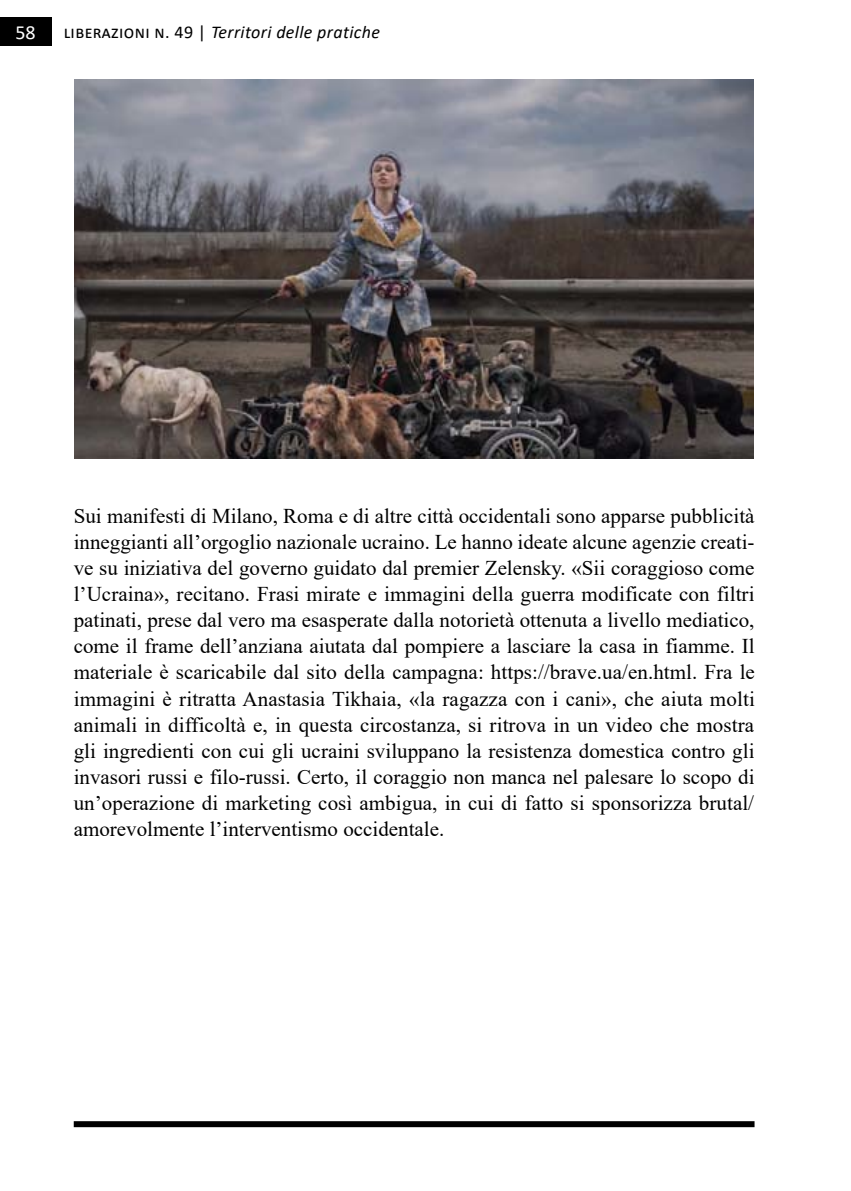
<style>
.page{position:relative;width:851px;height:1191px;background:#fff}
.page>*{position:absolute;margin:0;border:0;box-sizing:border-box;transform-origin:0 0}
.t1{font:21px/26px "Times New Roman";color:#000;text-align:justify}
.t2{font:20px "Calibri";color:#fff}
.t3{font:italic 18px "Calibri";letter-spacing:.02em;color:#000}
.s1{font-style:normal}
</style>
<div class="page">
<div style="left:74px;top:1121px;width:680px;height:6px;background:#000"></div>
<div style="left:0;top:17px;width:51px;height:28px;background:#000"></div>
<img style="left:75px;top:79px;width:678px;height:379px">
<p class="t2" style="left:15px;top:18px;width:22px">58</p>
<p class="t3" style="left:64px;top:19px;width:317px"><span class="s1">liberazioni n. 49 |</span> Territori delle pratiche</p>
<p class="t1" style="left:74px;top:502px;width:682px">Sui manifesti di Milano, Roma e di altre città occidentali sono apparse pubblicità inneggianti all’orgoglio nazionale ucraino. Le hanno ideate alcune agenzie creati&shy;ve su iniziativa del governo guidato dal premier Zelensky. «Sii coraggioso come l’Ucraina», recitano. Frasi mirate e immagini della guerra modificate con filtri patinati, prese dal vero ma esasperate dalla notorietà ottenuta a livello mediatico, come il frame dell’anziana aiutata dal pompiere a lasciare la casa in fiamme. Il materiale è scaricabile dal sito della campagna: https://brave.ua/en.html. Fra le immagini è ritratta Anastasia Tikhaia, «la ragazza con i cani», che aiuta molti animali in difficoltà e, in questa circostanza, si ritrova in un video che mostra gli ingredienti con cui gli ucraini sviluppano la resistenza domestica contro gli invasori russi e filo-russi. Certo, il coraggio non manca nel palesare lo scopo di un’operazione di marketing così ambigua, in cui di fatto si sponsorizza brutal/ amorevolmente l’interventismo occidentale.</p>
</div>
